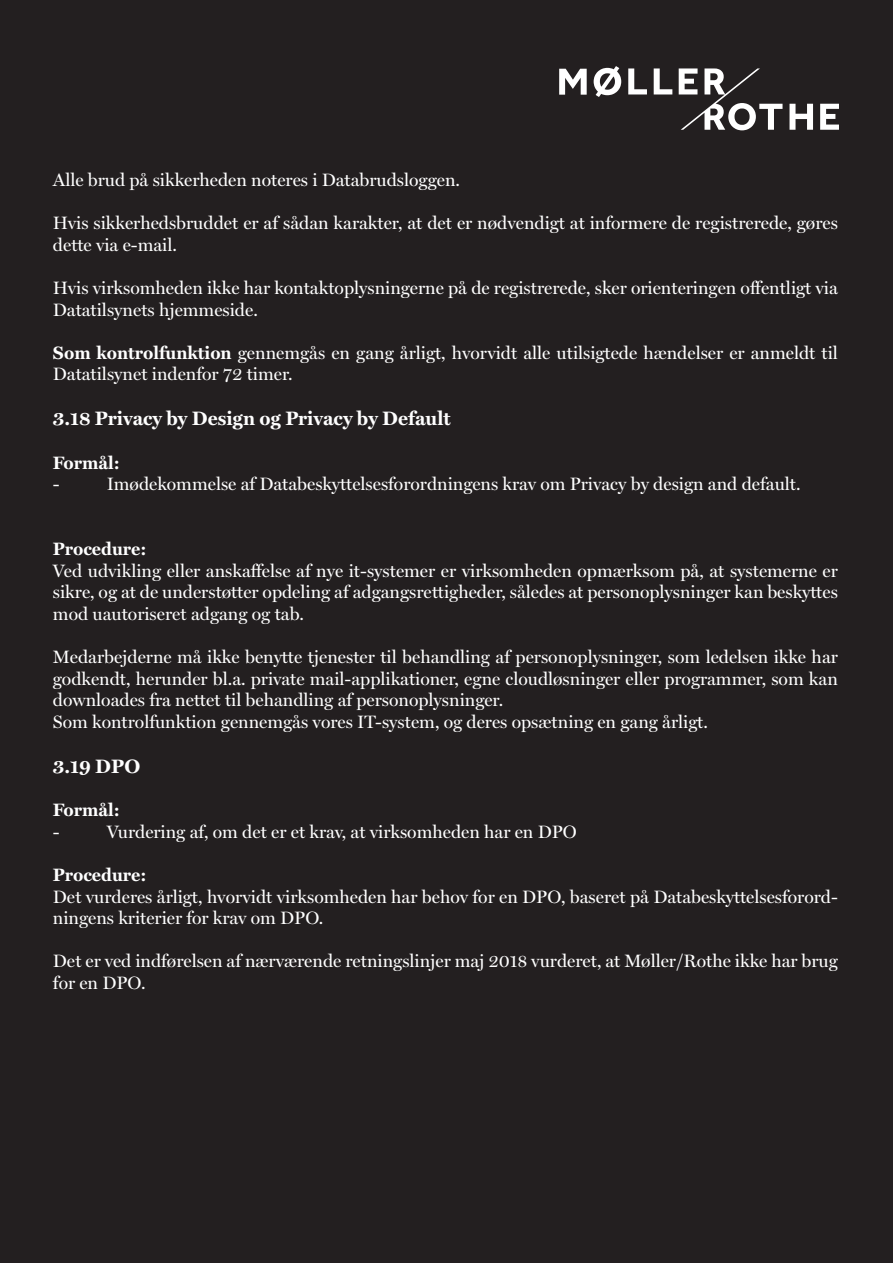
<style>
.page{position:relative;width:893px;height:1263px;background:#231f20}
.page>*{position:absolute;margin:0;border:0;box-sizing:border-box;transform-origin:0 0}
.t1{font:700 19.5px "Miller Text";color:#fff}
.t2{font:18px/21.6px "Miller Display";color:#fff}
.t3{font:700 18px "Miller Text";color:#fff}
.s1{font-family:"Miller Text";font-weight:700}
</style>
<div class="page">
<svg style="left:820px;top:104px;width:19px;height:26px"></svg>
<svg style="left:789px;top:104px;width:24px;height:26px"></svg>
<svg style="left:559px;top:69px;width:28px;height:26px"></svg>
<svg style="left:654px;top:68px;width:18px;height:26px"></svg>
<svg style="left:679px;top:68px;width:103px;height:62px"></svg>
<svg style="left:628px;top:68px;width:19px;height:26px"></svg>
<svg style="left:594px;top:66px;width:27px;height:31px"></svg>
<p class="t2" style="left:53px;top:169px;width:409px">Alle brud på sikkerheden noteres i Databrudsloggen.</p>
<p class="t2" style="left:53px;top:212px;width:786px">Hvis sikkerhedsbruddet er af sådan karakter, at det er nødvendigt at informere de registrerede, gøres dette via e-mail.</p>
<p class="t2" style="left:53px;top:277px;width:786px">Hvis virksomheden ikke har kontaktoplysningerne på de registrerede, sker orienteringen offentligt via<br>Datatilsynets hjemmeside.</p>
<p class="t2" style="left:53px;top:342px;width:786px"><span class="s1">Som kontrolfunktion</span> gennemgås en gang årligt, hvorvidt alle utilsigtede hændelser er anmeldt til<br>Datatilsynet indenfor 72 timer.</p>
<p class="t1" style="left:53px;top:403px;width:399px">3.18 Privacy by Design og Privacy by Default</p>
<p class="t3" style="left:53px;top:448px;width:68px">Formål:</p>
<p class="t2" style="left:53px;top:473px;width:8px">-</p>
<p class="t2" style="left:107px;top:473px;width:695px">Imødekommelse af Databeskyttelsesforordningens krav om Privacy by design and default.</p>
<p class="t3" style="left:53px;top:535px;width:95px">Procedure:</p>
<p class="t2" style="left:53px;top:559px;width:786px;text-align:justify">Ved udvikling eller anskaffelse af nye it-systemer er virksomheden opmærksom på, at systemerne er sikre, og at de understøtter opdeling af adgangsrettigheder, således at personoplysninger kan beskyttes mod uautoriseret adgang og tab.</p>
<p class="t2" style="left:53px;top:646px;width:786px;text-align:justify">Medarbejderne må ikke benytte tjenester til behandling af personoplysninger, som ledelsen ikke har godkendt, herunder bl.a. private mail-applikationer, egne cloudløsninger eller programmer, som kan downloades fra nettet til behandling af personoplysninger.</p>
<p class="t2" style="left:53px;top:711px;width:657px">Som kontrolfunktion gennemgås vores IT-system, og deres opsætning en gang årligt.</p>
<p class="t1" style="left:53px;top:751px;width:89px">3.19 DPO</p>
<p class="t3" style="left:53px;top:796px;width:68px">Formål:</p>
<p class="t2" style="left:53px;top:820px;width:8px">-</p>
<p class="t2" style="left:107px;top:820px;width:471px">Vurdering af, om det er et krav, at virksomheden har en DPO</p>
<p class="t3" style="left:53px;top:860px;width:95px">Procedure:</p>
<p class="t2" style="left:53px;top:885px;width:786px">Det vurderes årligt, hvorvidt virksomheden har behov for en DPO, baseret på Databeskyttelsesforord&shy;ningens kriterier for krav om DPO.</p>
<p class="t2" style="left:53px;top:950px;width:786px">Det er ved indførelsen af nærværende retningslinjer maj 2018 vurderet, at Møller/Rothe ikke har brug for en DPO.</p>
</div>
